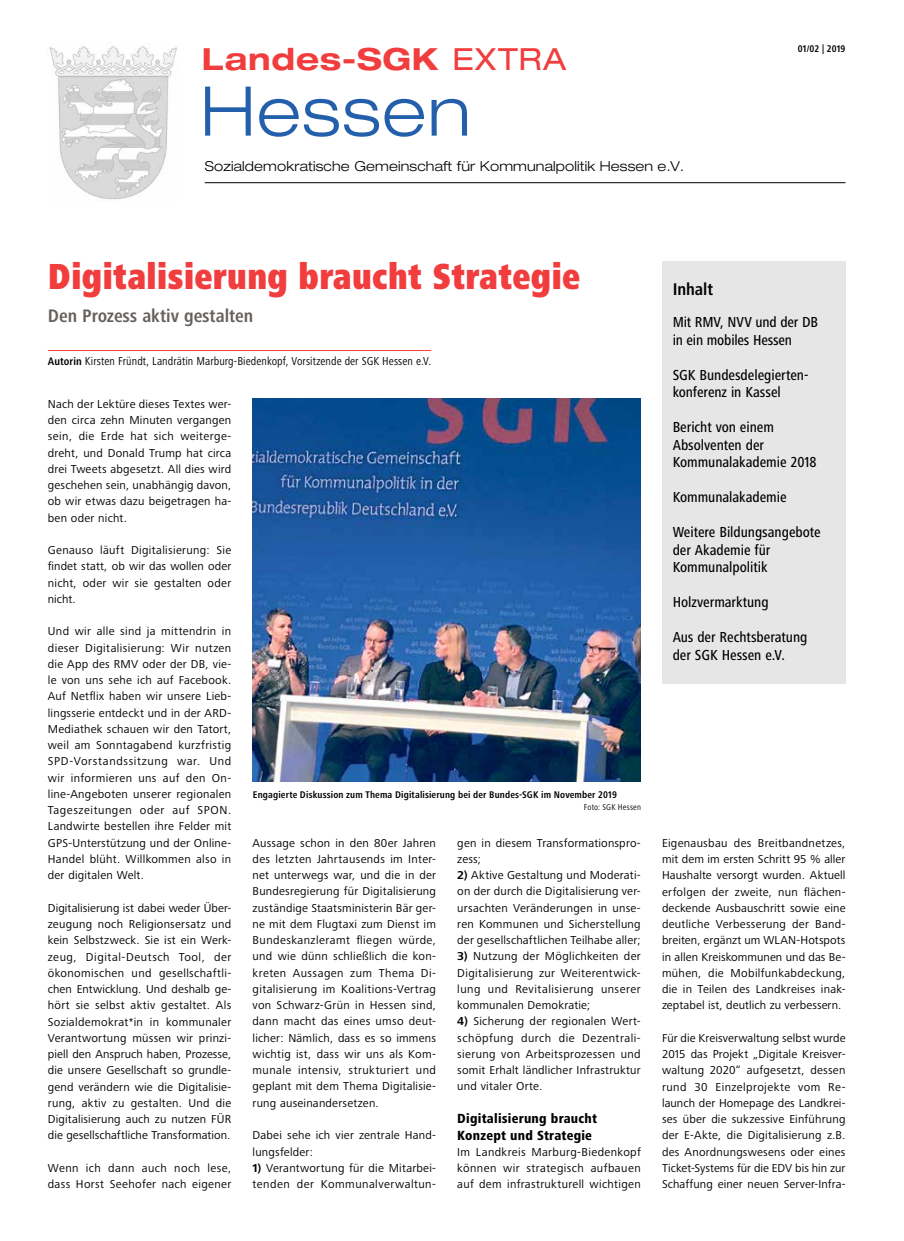
<style>
.page{position:relative;width:904px;height:1241px;background:#fff}
.page>*{position:absolute;margin:0;border:0;box-sizing:border-box;transform-origin:0 0}
.t1{font:300 expanded 68.62px "Helvetica Neue LT Pro";letter-spacing:.02em;color:#245fac}
.t2{font:900 condensed 37.5px "Frutiger Next Pro";letter-spacing:.01em;color:#f13d3d;scale:.92 1}
.t3{font:700 expanded 30.5px "Helvetica Neue LT Pro";letter-spacing:.02em;color:#f13d3d}
.t4{font:700 condensed 18.75px "Frutiger Next Pro";letter-spacing:-.005em;color:#66605c}
.t5{font:700 condensed 17.5px "Frutiger Next Pro";letter-spacing:-.005em;color:#000}
.t6{font:500 condensed 15px/17.5px "Frutiger Next Pro";letter-spacing:-.005em;color:#000}
.t7{font:300 expanded 13.75px "Helvetica Neue LT Pro";letter-spacing:.01em;color:#000}
.t8{font:800 condensed 13.75px/16.2px "Frutiger Next Pro";letter-spacing:.015em;color:#000}
.t9{font:11.88px/16.2px "Frutiger Next Pro";letter-spacing:.02em;color:#000;text-align:justify}
.t10{font:condensed 11.88px "Frutiger Next Pro";letter-spacing:.005em;color:#000}
.t11{font:700 condensed 10px "Frutiger Next Pro";letter-spacing:.015em;color:#000}
.t12{font:condensed 8.75px "Frutiger Next Pro";letter-spacing:.02em;color:#000}
.s1{font-weight:400}
.s2{font-weight:700;font-size:11.25px}
.s3{font-weight:700}
</style>
<div class="page">
<div style="left:662px;top:261px;width:183px;height:423px;background:#e7e6e6"></div>
<hr style="left:48px;top:350px;width:383px;height:1px;background:#f13d3d">
<hr style="left:205px;top:182px;width:640px;height:1px;background:#000">
<img style="left:49px;top:46px;width:128px;height:153px">
<img style="left:253px;top:398px;width:387px;height:383px">
<h3 class="t3" style="left:202px;top:39px;width:366px">Landes-SGK <span class="s1">EXTRA</span></h3>
<h1 class="t1" style="left:201px;top:69px;width:272px">Hessen</h1>
<p class="t7" style="left:205px;top:157px;width:481px">Sozialdemokratische Gemeinschaft für Kommunalpolitik Hessen e.V.</p>
<p class="t11" style="left:797px;top:42px;width:49px">01/02 | 2019</p>
<h2 class="t2" style="left:48px;top:254px;width:580px">Digitalisierung braucht Strategie</h2>
<h3 class="t4" style="left:48px;top:305px;width:207px">Den Prozess aktiv gestalten</h3>
<p class="t10" style="left:48px;top:354px;width:385px"><span class="s2">Autorin</span> Kirsten Fründt, Landrätin Marburg-Biedenkopf, Vorsitzende der SGK Hessen e.V.</p>
<p class="t9" style="left:48px;top:395px;width:185px">Nach der Lektüre dieses Textes wer&shy;den circa zehn Minuten vergangen sein, die Erde hat sich weiterge&shy;dreht, und Donald Trump hat circa drei Tweets abgesetzt. All dies wird geschehen sein, unabhängig davon, ob wir etwas dazu beigetragen ha&shy;ben oder nicht.</p>
<p class="t9" style="left:48px;top:542px;width:185px">Genauso läuft Digitalisierung: Sie findet statt, ob wir das wollen oder nicht, oder wir sie gestalten oder nicht.</p>
<p class="t9" style="left:48px;top:623px;width:185px">Und wir alle sind ja mittendrin in dieser Digitalisierung: Wir nutzen die App des RMV oder der DB, vie&shy;le von uns sehe ich auf Facebook.<br>Auf Netflix haben wir unsere Lieb&shy;lingsserie entdeckt und in der ARD-Mediathek schauen wir den Tatort, weil am Sonntagabend kurzfristig SPD-Vorstandssitzung war. Und wir informieren uns auf den On&shy;line-Angeboten unserer regionalen Tageszeitungen oder auf SPON.<br>Landwirte bestellen ihre Felder mit GPS-Unterstützung und der Online-Handel blüht. Willkommen also in der digitalen Welt.</p>
<p class="t9" style="left:48px;top:899px;width:185px">Digitalisierung ist dabei weder Über&shy;zeugung noch Religionsersatz und kein Selbstzweck. Sie ist ein Werk&shy;zeug, Digital-Deutsch Tool, der ökonomischen und gesellschaftli&shy;chen Entwicklung. Und deshalb ge&shy;hört sie selbst aktiv gestaltet. Als Sozialdemokrat*in in kommunaler Verantwortung müssen wir prinzi&shy;piell den Anspruch haben, Prozesse, die unsere Gesellschaft so grundle&shy;gend verändern wie die Digitalisie&shy;rung, aktiv zu gestalten. Und die Digitalisierung auch zu nutzen FÜR die gesellschaftliche Transformation.</p>
<p class="t9" style="left:48px;top:1159px;width:185px">Wenn ich dann auch noch lese, dass Horst Seehofer nach eigener</p>
<p class="t11" style="left:253px;top:788px;width:365px">Engagierte Diskussion zum Thema Digitalisierung bei der Bundes-SGK im November 2019</p>
<p class="t12" style="left:584px;top:802px;width:59px">Foto: SGK Hessen</p>
<p class="t9" style="left:252px;top:834px;width:185px">Aussage schon in den 80er Jahren des letzten Jahrtausends im Inter&shy;net unterwegs war, und die in der Bundesregierung für Digitalisierung zuständige Staatsministerin Bär ger&shy;ne mit dem Flugtaxi zum Dienst im Bundeskanzleramt fliegen würde, und wie dünn schließlich die kon&shy;kreten Aussagen zum Thema Di&shy;gitalisierung im Koalitions-Vertrag von Schwarz-Grün in Hessen sind, dann macht das eines umso deut&shy;licher: Nämlich, dass es so immens wichtig ist, dass wir uns als Kom&shy;munale intensiv, strukturiert und geplant mit dem Thema Digitalisie&shy;rung auseinandersetzen.</p>
<p class="t9" style="left:252px;top:1126px;width:185px">Dabei sehe ich vier zentrale Hand&shy;lungsfelder:</p>
<p class="t9" style="left:252px;top:1159px;width:185px"><span class="s3">1)</span> Verantwortung für die Mitarbei&shy;tenden der Kommunalverwaltun-</p>
<p class="t9" style="left:457px;top:834px;width:185px">gen in diesem Transformationspro&shy;zess;</p>
<p class="t9" style="left:457px;top:866px;width:185px"><span class="s3">2)</span> Aktive Gestaltung und Moderati&shy;on der durch die Digitalisierung ver&shy;ursachten Veränderungen in unse&shy;ren Kommunen und Sicherstellung der gesellschaftlichen Teilhabe aller;</p>
<p class="t9" style="left:457px;top:948px;width:185px"><span class="s3">3)</span> Nutzung der Möglichkeiten der Digitalisierung zur Weiterentwick&shy;lung und Revitalisierung unserer kommunalen Demokratie;</p>
<p class="t9" style="left:457px;top:1013px;width:185px"><span class="s3">4)</span> Sicherung der regionalen Wert&shy;schöpfung durch die Dezentrali&shy;sierung von Arbeitsprozessen und somit Erhalt ländlicher Infrastruktur und vitaler Orte.</p>
<p class="t8" style="left:457px;top:1110px;width:141px">Digitalisierung braucht<br>Konzept und Strategie</p>
<p class="t9" style="left:457px;top:1143px;width:185px">Im Landkreis Marburg-Biedenkopf können wir strategisch aufbauen auf dem infrastrukturell wichtigen</p>
<h3 class="t5" style="left:672px;top:279px;width:42px">Inhalt</h3>
<p class="t6" style="left:672px;top:313px;width:147px">Mit RMV, NVV und der DB in ein mobiles Hessen</p>
<p class="t6" style="left:672px;top:366px;width:137px">SGK Bundesdelegierten&shy;konferenz in Kassel</p>
<p class="t6" style="left:672px;top:418px;width:146px">Bericht von einem<br>Absolventen der<br>Kommunalakademie 2018</p>
<p class="t6" style="left:672px;top:488px;width:115px">Kommunalakademie</p>
<p class="t6" style="left:672px;top:523px;width:150px">Weitere Bildungsangebote der Akademie für<br>Kommunalpolitik</p>
<p class="t6" style="left:672px;top:593px;width:98px">Holzvermarktung</p>
<p class="t6" style="left:672px;top:628px;width:136px">Aus der Rechtsberatung der SGK Hessen e.V.</p>
<p class="t9" style="left:662px;top:834px;width:185px">Eigenausbau des Breitbandnetzes, mit dem im ersten Schritt 95 % aller Haushalte versorgt wurden. Aktuell erfolgen der zweite, nun flächen&shy;deckende Ausbauschritt sowie eine deutliche Verbesserung der Band&shy;breiten, ergänzt um WLAN-Hotspots in allen Kreiskommunen und das Be&shy;mühen, die Mobilfunkabdeckung, die in Teilen des Landkreises inak&shy;zeptabel ist, deutlich zu verbessern.</p>
<p class="t9" style="left:662px;top:1029px;width:185px">Für die Kreisverwaltung selbst wurde 2015 das Projekt „Digitale Kreisver&shy;waltung 2020“ aufgesetzt, dessen rund 30 Einzelprojekte vom Re&shy;launch der Homepage des Landkrei&shy;ses über die sukzessive Einführung der E-Akte, die Digitalisierung z.B. des Anordnungswesens oder eines Ticket-Systems für die EDV bis hin zur Schaffung einer neuen Server-Infra-</p>
</div>
